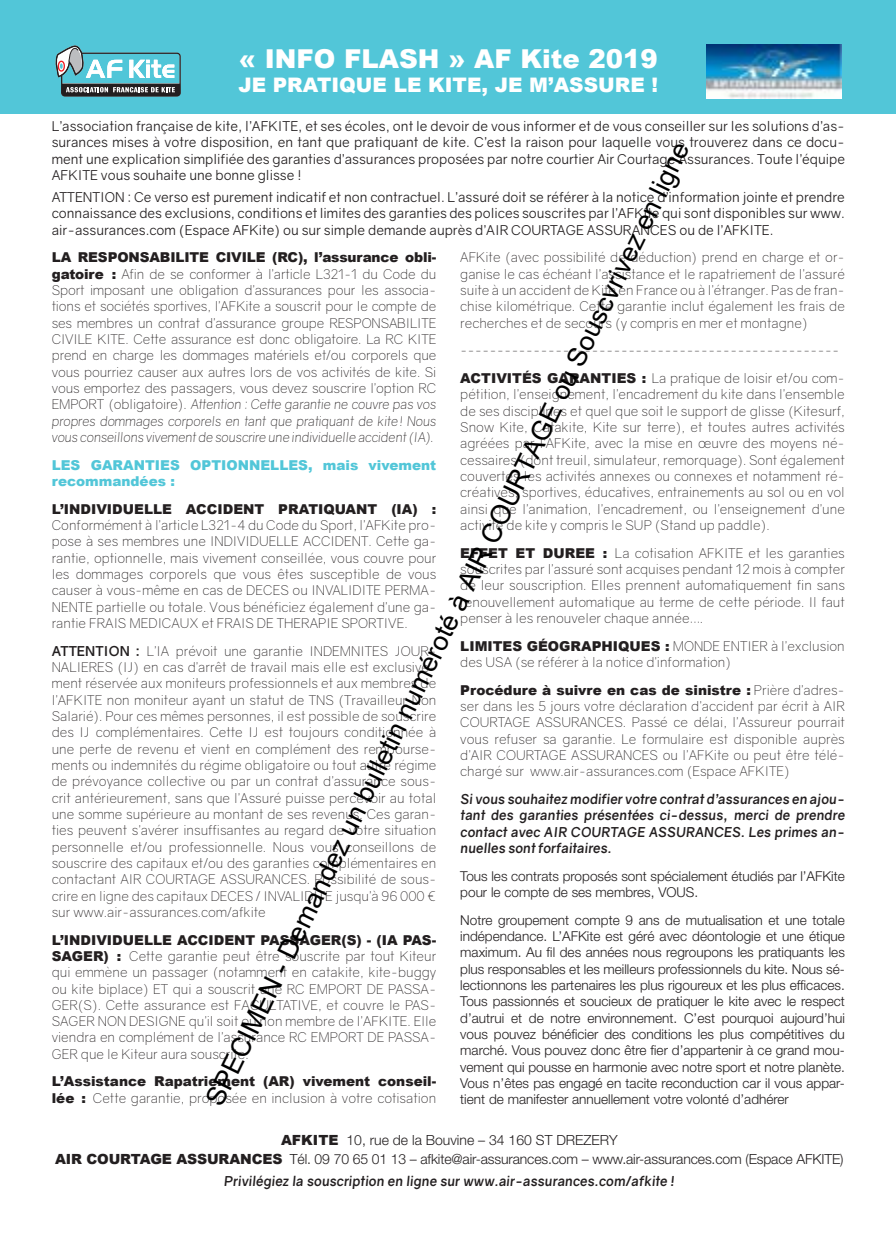
<style>
.page{position:relative;width:896px;height:1248px;background:#fff}
.page>*{position:absolute;margin:0;border:0;box-sizing:border-box;transform-origin:0 0}
.t1{font:26.8px "Arial";color:#000}
.t2{font:900 26px "Arial";color:#fff}
.t3{font:900 20px "Arial";color:#fff}
.t4{font:300 14px "Helvetica Neue";letter-spacing:-.01em;color:#231f20}
.t5{font:300 13.6px/16.4px "Gravity";color:#231f20;text-align:justify}
.t6{font:300 13.6px/16.4px "Helvetica Neue";color:#231f20}
.t7{font:13.6px/16.4px "Gravity";color:#231f20;text-align:justify}
.t8{font:italic 700 13.6px/16.4px "Gravity";color:#231f20;text-align:justify}
.t9{font:900 13.6px/16.4px "Arial";color:#52c6d8}
.s1{font-family:"Arial";font-weight:900}
.s2{font-style:italic}
.s3{font-weight:700}
</style>
<div class="page">
<div style="left:0;top:0;width:896px;height:113px;background:#52c6d8"></div>
<svg style="left:55px;top:45px;width:126px;height:52px"></svg>
<img style="left:707px;top:45px;width:134px;height:54px">
<p class="t2" style="left:239px;top:40px;width:420px">« INFO FLASH » AF Kite 2019</p>
<p class="t3" style="left:238px;top:70px;width:421px">JE PRATIQUE LE KITE, JE M’ASSURE !</p>
<p class="t7" style="left:52px;top:118px;width:795px">L’association française de kite, l’AFKITE, et ses écoles, ont le devoir de vous informer et de vous conseiller sur les solutions d’as&shy;surances mises à votre disposition, en tant que pratiquant de kite. C’est la raison pour laquelle vous trouverez dans ce docu&shy;ment une explication simplifiée des garanties d’assurances proposées par notre courtier Air Courtage Assurances. Toute l’équipe AFKITE vous souhaite une bonne glisse !</p>
<p class="t7" style="left:52px;top:189px;width:795px">ATTENTION : Ce verso est purement indicatif et non contractuel. L’assuré doit se référer à la notice d’information jointe et prendre connaissance des exclusions, conditions et limites des garanties des polices souscrites par l’AFKite qui sont disponibles sur www. air-assurances.com (Espace AFKite) ou sur simple demande auprès d’AIR COURTAGE ASSURANCES ou de l’AFKITE.</p>
<p class="t5" style="left:52px;top:249px;width:386px"><span class="s1">LA RESPONSABILITE CIVILE (RC), l’assurance obli&shy;gatoire :</span> Afin de se conformer à l’article L321-1 du Code du Sport imposant une obligation d’assurances pour les associa&shy;tions et sociétés sportives, l’AFKite a souscrit pour le compte de ses membres un contrat d’assurance groupe RESPONSABILITE CIVILE KITE. Cette assurance est donc obligatoire. La RC KITE prend en charge les dommages matériels et/ou corporels que vous pourriez causer aux autres lors de vos activités de kite. Si vous emportez des passagers, vous devez souscrire l’option RC EMPORT (obligatoire). <span class="s2">Attention : Cette garantie ne couvre pas vos propres dommages corporels en tant que pratiquant de kite! Nous vous conseillons vivement de souscrire une individuelle accident (IA).</span></p>
<p class="t9" style="left:52px;top:456px;width:386px">LES GARANTIES OPTIONNELLES, mais vivement recommandées :</p>
<p class="t5" style="left:52px;top:500px;width:386px"><span class="s1">L’INDIVIDUELLE ACCIDENT PRATIQUANT (IA) :<br></span>Conformément à l’article L321-4 du Code du Sport, l’AFKite pro&shy;pose à ses membres une INDIVIDUELLE ACCIDENT. Cette ga&shy;rantie, optionnelle, mais vivement conseillée, vous couvre pour les dommages corporels que vous êtes susceptible de vous causer à vous-même en cas de DECES ou INVALIDITE PERMA-NENTE partielle ou totale. Vous bénéficiez également d’une ga&shy;rantie FRAIS MEDICAUX et FRAIS DE THERAPIE SPORTIVE.</p>
<p class="t5" style="left:52px;top:642px;width:386px"><span class="s3">ATTENTION :</span> L’IA prévoit une garantie INDEMNITES JOUR-NALIERES (IJ) en cas d’arrêt de travail mais elle est exclusive&shy;ment réservée aux moniteurs professionnels et aux membres de l’AFKITE non moniteur ayant un statut de TNS (Travailleur Non Salarié). Pour ces mêmes personnes, il est possible de souscrire des IJ complémentaires. Cette IJ est toujours conditionnée à une perte de revenu et vient en complément des rembourse&shy;ments ou indemnités du régime obligatoire ou tout autre régime de prévoyance collective ou par un contrat d’assurance sous&shy;crit antérieurement, sans que l’Assuré puisse percevoir au total une somme supérieure au montant de ses revenus. Ces garan&shy;ties peuvent s’avérer insuffisantes au regard de votre situation personnelle et/ou professionnelle. Nous vous conseillons de souscrire des capitaux et/ou des garanties complémentaires en contactant AIR COURTAGE ASSURANCES. Possibilité de sous&shy;crire en ligne des capitaux DECES / INVALIDITE jusqu’à 96 000 € sur www.air-assurances.com/afkite</p>
<p class="t5" style="left:52px;top:931px;width:386px"><span class="s1">L’INDIVIDUELLE ACCIDENT PASSAGER(S) - (IA PAS-SAGER) :</span> Cette garantie peut être souscrite par tout Kiteur qui emmène un passager (notamment en catakite, kite-buggy ou kite biplace) ET qui a souscrit une RC EMPORT DE PASSA-GER(S). Cette assurance est FACULTATIVE, et couvre le PAS-SAGER NON DESIGNE qu’il soit ou non membre de l’AFKITE. Elle viendra en complément de l’assurance RC EMPORT DE PASSA-GER que le Kiteur aura souscrite.</p>
<p class="t5" style="left:52px;top:1073px;width:386px"><span class="s1">L’Assistance Rapatriement (AR) vivement conseil&shy;lée :</span> Cette garantie, proposée en inclusion à votre cotisation</p>
<h1 class="t1" style="left:197px;top:1095px;width:1070px;rotate:-64deg">SPECIMEN - Demandez un bulletin numéroté à AIR COURTAGE ou Souscvrivez en ligne</h1>
<p class="t5" style="left:460px;top:249px;width:386px">AFKite (avec possibilité de déduction) prend en charge et or&shy;ganise le cas échéant l’assistance et le rapatriement de l’assuré suite à un accident de Kite en France ou à l’étranger. Pas de fran&shy;chise kilométrique. Cette garantie inclut également les frais de recherches et de secours (y compris en mer et montagne)</p>
<p class="t5" style="left:460px;top:342px;width:381px">----------------------------------------------------</p>
<p class="t5" style="left:460px;top:370px;width:386px"><span class="s1">ACTIVITÉS GARANTIES :</span> La pratique de loisir et/ou com&shy;pétition, l’enseignement, l’encadrement du kite dans l’ensemble de ses disciplines et quel que soit le support de glisse (Kitesurf, Snow Kite, Catakite, Kite sur terre), et toutes autres activités agréées par l’AFKite, avec la mise en œuvre des moyens né&shy;cessaires (dont treuil, simulateur, remorquage). Sont également couvertes les activités annexes ou connexes et notamment ré&shy;créatives, sportives, éducatives, entrainements au sol ou en vol ainsi que l’animation, l’encadrement, ou l’enseignement d’une activité de kite y compris le SUP (Stand up paddle).</p>
<p class="t5" style="left:460px;top:544px;width:386px"><span class="s1">EFFET ET DUREE :</span> La cotisation AFKITE et les garanties souscrites par l’assuré sont acquises pendant 12 mois à compter de leur souscription. Elles prennent automatiquement fin sans renouvellement automatique au terme de cette période. Il faut penser à les renouveler chaque année….</p>
<p class="t5" style="left:460px;top:637px;width:386px"><span class="s1">LIMITES GÉOGRAPHIQUES :</span> MONDE ENTIER à l’exclusion des USA (se référer à la notice d’information)</p>
<p class="t5" style="left:460px;top:681px;width:386px"><span class="s1">Procédure à suivre en cas de sinistre :</span> Prière d’adres&shy;ser dans les 5 jours votre déclaration d’accident par écrit à AIR COURTAGE ASSURANCES. Passé ce délai, l’Assureur pourrait vous refuser sa garantie. Le formulaire est disponible auprès d’AIR COURTAGE ASSURANCES ou l’AFKite ou peut être télé&shy;chargé sur www.air-assurances.com (Espace AFKITE)</p>
<p class="t8" style="left:460px;top:790px;width:386px">Si vous souhaitez modifier votre contrat d’assurances en ajou&shy;tant des garanties présentées ci-dessus, merci de prendre contact avec AIR COURTAGE ASSURANCES. Les primes an&shy;nuelles sont forfaitaires.</p>
<p class="t6" style="left:460px;top:866px;width:386px">Tous les contrats proposés sont spécialement étudiés par l’AFKite pour le compte de ses membres, VOUS.</p>
<p class="t6" style="left:460px;top:910px;width:386px;text-align:justify">Notre groupement compte 9 ans de mutualisation et une totale indépendance. L’AFKite est géré avec déontologie et une étique maximum. Au fil des années nous regroupons les pratiquants les plus responsables et les meilleurs professionnels du kite. Nous sé&shy;lectionnons les partenaires les plus rigoureux et les plus efficaces.<br>Tous passionnés et soucieux de pratiquer le kite avec le respect d’autrui et de notre environnement. C’est pourquoi aujourd’hui vous pouvez bénéficier des conditions les plus compétitives du marché. Vous pouvez donc être fier d’appartenir à ce grand mou&shy;vement qui pousse en harmonie avec notre sport et notre planète.<br>Vous n’êtes pas engagé en tacite reconduction car il vous appar&shy;tient de manifester annuellement votre volonté d’adhérer</p>
<p class="t4" style="left:281px;top:1128px;width:338px"><span class="s1">AFKITE</span> 10, rue de la Bouvine – 34 160 ST DREZERY</p>
<p class="t4" style="left:55px;top:1147px;width:790px"><span class="s1">AIR COURTAGE ASSURANCES</span> Tél. 09 70 65 01 13 – afkite@air-assurances.com – www.air-assurances.com (Espace AFKITE)</p>
<p class="t8" style="left:224px;top:1172px;width:452px">Privilégiez la souscription en ligne sur www.air-assurances.com/afkite !</p>
</div>
